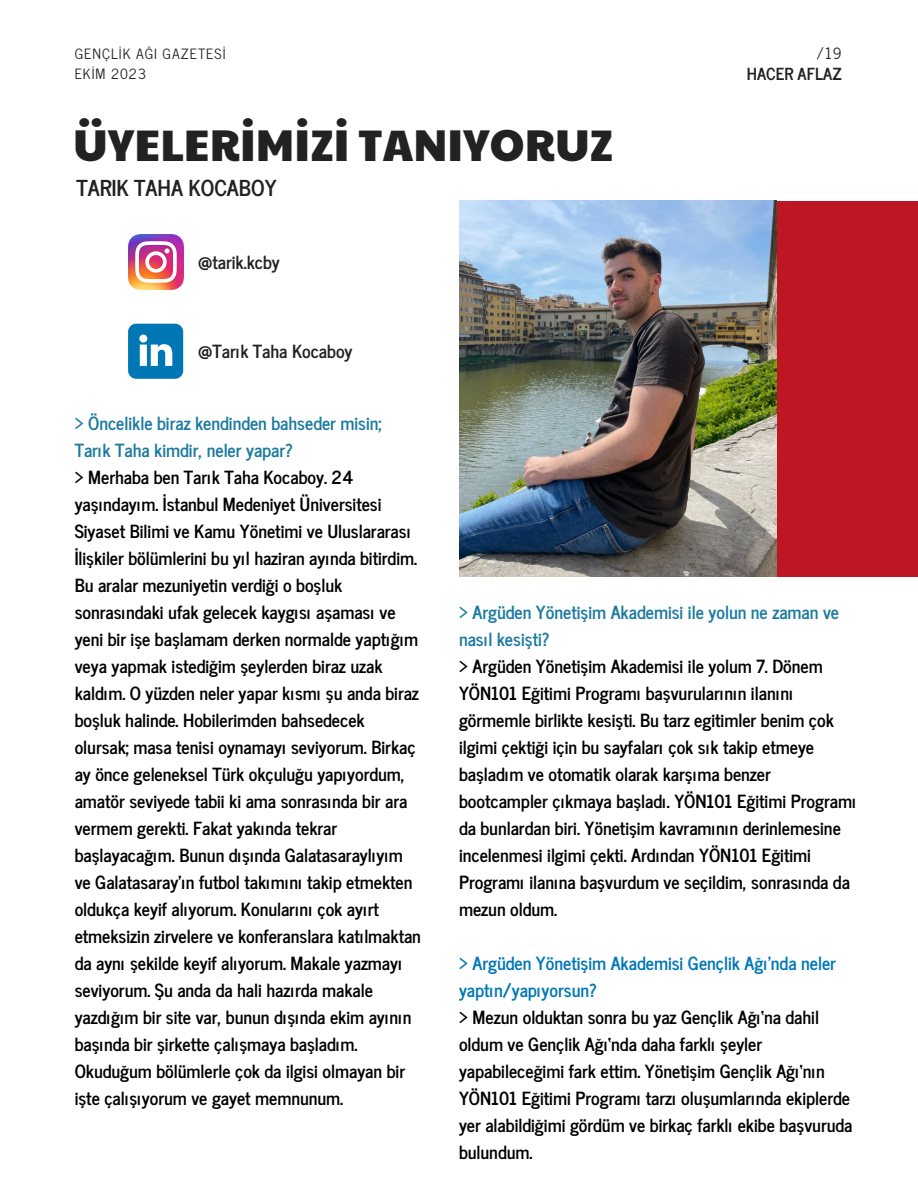
<style>
.page{position:relative;width:918px;height:1188px;background:#fff}
.page>*{position:absolute;margin:0;border:0;box-sizing:border-box;transform-origin:0 0}
.t1{font:43.65px "Paytone One";color:#222}
.t2{font:700 21.75px "News Cycle";color:#222}
.t3{font:700 18px/27px "News Cycle";color:#000}
.t4{font:700 18px/27px "News Cycle";color:#1b7a9f}
.t5{font:700 18px/27px "News Cycle";color:#0177b5}
.t6{font:700 18px "News Cycle";color:#222}
.t7{font:700 16.5px "News Cycle";color:#222}
.t8{font:15.6px "News Cycle";color:#222}
.t9{font:14.1px "News Cycle";letter-spacing:.07em;color:#222}
</style>
<div class="page">
<div style="left:714px;top:201px;width:204px;height:376px;background:#be1622"></div>
<img style="left:128px;top:235px;width:55px;height:55px">
<svg style="left:128px;top:324px;width:55px;height:55px"></svg>
<img style="left:459px;top:201px;width:317px;height:376px">
<p class="t9" style="left:75px;top:41px;width:152px">GENÇLİK AĞI GAZETESİ</p>
<p class="t9" style="left:75px;top:61px;width:73px">EKİM 2023</p>
<p class="t1" style="left:73px;top:112px;width:542px">ÜYELERİMİZİ TANIYORUZ</p>
<p class="t2" style="left:77px;top:169px;width:201px">TARIK TAHA KOCABOY</p>
<p class="t6" style="left:198px;top:246px;width:83px">@tarik.kcby</p>
<p class="t6" style="left:198px;top:336px;width:156px">@Tarık Taha Kocaboy</p>
<p class="t8" style="left:816px;top:40px;width:27px">/19</p>
<p class="t7" style="left:747px;top:59px;width:96px">HACER AFLAZ</p>
<p class="t4" style="left:75px;top:409px;width:308px">&gt; Öncelikle biraz kendinden bahseder misin;<br>Tarık Taha kimdir, neler yapar?</p>
<p class="t3" style="left:75px;top:463px;width:344px">&gt; Merhaba ben Tarık Taha Kocaboy. 24 yaşındayım. İstanbul Medeniyet Üniversitesi Siyaset Bilimi ve Kamu Yönetimi ve Uluslararası İlişkiler bölümlerini bu yıl haziran ayında bitirdim.</p>
<p class="t3" style="left:75px;top:571px;width:348px">Bu aralar mezuniyetin verdiği o boşluk sonrasındaki ufak gelecek kaygısı aşaması ve yeni bir işe başlamam derken normalde yaptığım veya yapmak istediğim şeylerden biraz uzak kaldım. O yüzden neler yapar kısmı şu anda biraz boşluk halinde. Hobilerimden bahsedecek olursak; masa tenisi oynamayı seviyorum. Birkaç ay önce geleneksel Türk okçuluğu yapıyordum, amatör seviyede tabii ki ama sonrasında bir ara vermem gerekti. Fakat yakında tekrar başlayacağım. Bunun dışında Galatasaraylıyım ve Galatasaray'ın futbol takımını takip etmekten oldukça keyif alıyorum. Konularını çok ayırt etmeksizin zirvelere ve konferanslara katılmaktan da aynı şekilde keyif alıyorum. Makale yazmayı seviyorum. Şu anda da hali hazırda makale yazdığım bir site var, bunun dışında ekim ayının başında bir şirkette çalışmaya başladım.<br>Okuduğum bölümlerle çok da ilgisi olmayan bir işte çalışıyorum ve gayet memnunum.</p>
<p class="t4" style="left:459px;top:598px;width:382px">&gt; Argüden Yönetişim Akademisi ile yolun ne zaman ve nasıl kesişti?</p>
<p class="t3" style="left:459px;top:652px;width:399px">&gt; Argüden Yönetişim Akademisi ile yolum 7. Dönem YÖN101 Eğitimi Programı başvurularının ilanını görmemle birlikte kesişti. Bu tarz egitimler benim çok ilgimi çektiği için bu sayfaları çok sık takip etmeye başladım ve otomatik olarak karşıma benzer bootcampler çıkmaya başladı. YÖN101 Eğitimi Programı da bunlardan biri. Yönetişim kavramının derinlemesine incelenmesi ilgimi çekti. Ardından YÖN101 Eğitimi Programı ilanına başvurdum ve seçildim, sonrasında da mezun oldum.</p>
<p class="t5" style="left:459px;top:949px;width:378px">&gt; Argüden Yönetişim Akademisi Gençlik Ağı'nda neler yaptın/yapıyorsun?</p>
<p class="t3" style="left:459px;top:1003px;width:395px">&gt; Mezun olduktan sonra bu yaz Gençlik Ağı‘na dahil oldum ve Gençlik Ağı‘nda daha farklı şeyler yapabileceğimi fark ettim. Yönetişim Gençlik Ağı‘nın YÖN101 Eğitimi Programı tarzı oluşumlarında ekiplerde yer alabildiğimi gördüm ve birkaç farklı ekibe başvuruda bulundum.</p>
</div>
